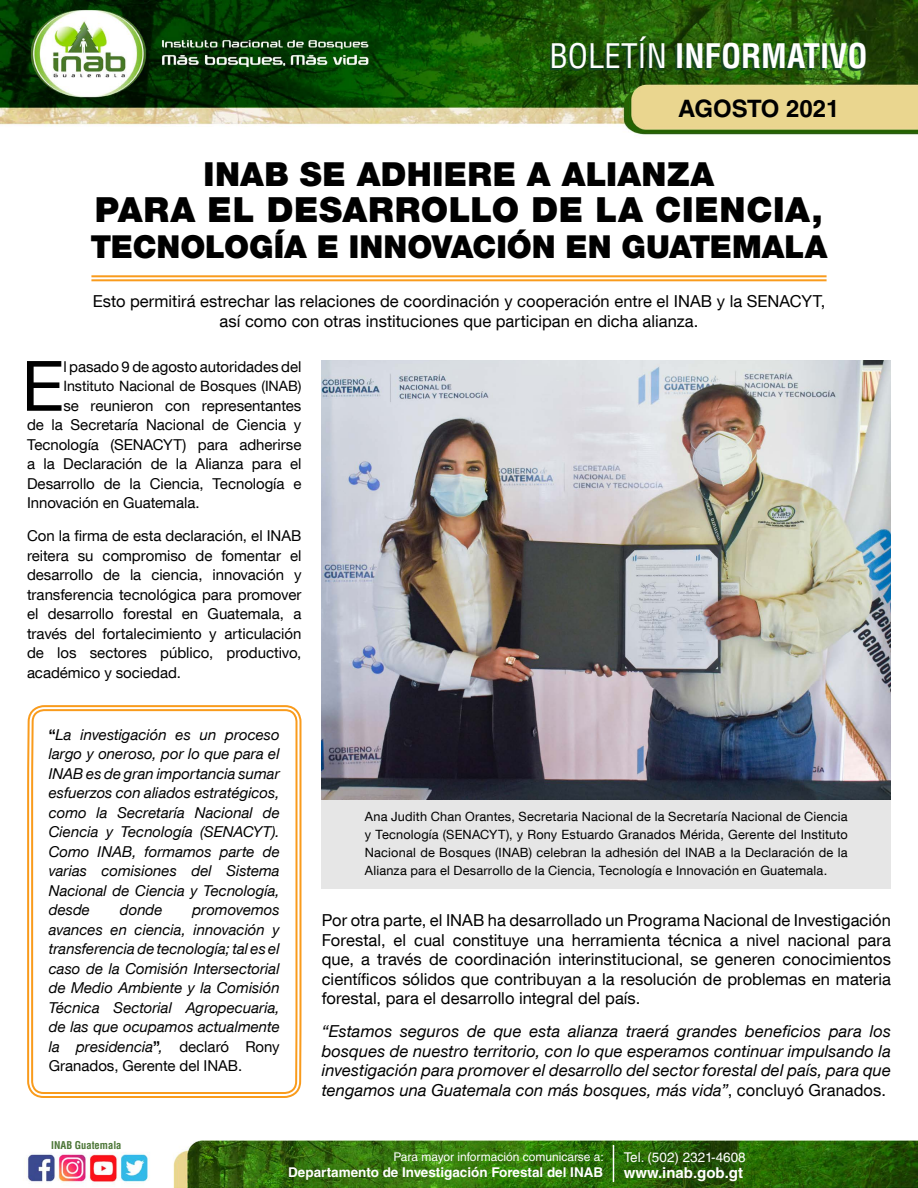
<style>
.page{position:relative;width:918px;height:1188px;background:#fff}
.page>*{position:absolute;margin:0;border:0;box-sizing:border-box;transform-origin:0 0}
.t1{font:69.6px "Helvetica Neue LT Com";color:#000}
.t2{font:900 34.5px "Helvetica Neue LT Com";letter-spacing:.02em;color:#000}
.t3{font:900 33px "Helvetica Neue LT Com";letter-spacing:.01em;color:#000}
.t4{font:700 condensed 33px "Helvetica LT Std";color:#fff}
.t5{font:900 31.5px "Helvetica Neue LT Com";color:#000}
.t6{font:700 24px "Helvetica LT Std";color:#000}
.t7{font:16.5px/19.5px "Helvetica Neue LT Com";letter-spacing:.005em;color:#000;text-align:center}
.t8{font:italic 16.5px/19.5px "Helvetica Neue LT Com";letter-spacing:.005em;color:#000;text-align:justify}
.t9{font:italic 15px/19.5px "Helvetica Neue LT Com";color:#000;text-align:justify}
.t10{font:15px/19.5px "Helvetica Neue LT Com";letter-spacing:-.005em;color:#000;text-align:justify}
.t11{font:700 15px "Helvetica LT Std";color:#fff}
.t12{font:14.25px "Helvetica Neue LT Com";color:#000}
.t13{font:700 13.5px "Helvetica LT Std";color:#fff}
.t14{font:13.5px "Helvetica LT Std";color:#fff}
.t15{font:12.75px/18px "Helvetica Neue LT Com";letter-spacing:.01em;color:#000;text-align:justify}
.t16{font:12px "Helvetica LT Std";color:#fff}
.t17{font:700 condensed 10.5px "Helvetica LT Std";color:#4c7637}
.s1{font-weight:400}
.s2{font-weight:700;font-style:normal}
.s3{font-style:normal}
</style>
<div class="page">
<img style="left:0;top:0;width:918px;height:1188px">
<svg style="left:550px;top:39px;width:314px;height:32px;background:#225813"></svg>
<hr style="left:613px;top:1145px;width:1px;height:37px;background:#fff">
<div style="left:322px;top:793px;width:569px;height:95px;background:#e6e6e6"></div>
<img style="left:322px;top:360px;width:569px;height:439px">
<hr style="left:91px;top:275px;width:736px;height:2px;background:#f99b1c">
<hr style="left:91px;top:279px;width:736px;height:2px;background:#f99b1c">
<svg style="left:26px;top:379px;width:276px;height:809px"></svg>
<svg style="left:30px;top:708px;width:268px;height:480px"></svg>
<h3 class="t4" style="left:550px;top:35px;width:320px"><span class="s1">BOLETÍN</span> INFORMATIVO</h3>
<h3 class="t6" style="left:678px;top:94px;width:163px">AGOSTO 2021</h3>
<h3 class="t3" style="left:204px;top:155px;width:512px">INAB SE ADHIERE A ALIANZA</h3>
<h2 class="t2" style="left:95px;top:189px;width:730px">PARA EL DESARROLLO DE LA CIENCIA,</h2>
<h3 class="t5" style="left:90px;top:228px;width:739px">TECNOLOGÍA E INNOVACIÓN EN GUATEMALA</h3>
<p class="t7" style="left:93px;top:291px;width:734px">Esto permitirá estrechar las relaciones de coordinación y cooperación entre el INAB y la SENACYT, así como con otras instituciones que participan en dicha alianza.</p>
<h1 class="t1" style="left:22px;top:343px;width:44px">E</h1>
<p class="t10" style="left:63px;top:356px;width:240px">l pasado 9 de agosto autoridades del</p>
<p class="t12" style="left:63px;top:377px;width:240px">Instituto Nacional de Bosques (INAB)</p>
<p class="t10" style="left:27px;top:395px;width:276px;text-indent:36px">se reunieron con representantes de la Secretaría Nacional de Ciencia y Tecnología (SENACYT) para adherirse a la Declaración de la Alianza para el Desarrollo de la Ciencia, Tecnología e Innovación en Guatemala.</p>
<p class="t10" style="left:27px;top:526px;width:276px">Con la firma de esta declaración, el INAB reitera su compromiso de fomentar el desarrollo de la ciencia, innovación y transferencia tecnológica para promover el desarrollo forestal en Guatemala, a través del fortalecimiento y articulación de los sectores público, productivo, académico y sociedad.</p>
<p class="t9" style="left:49px;top:724px;width:232px"><span class="s2">“</span>La investigación es un proceso largo y oneroso, por lo que para el INAB es de gran importancia sumar esfuerzos con aliados estratégicos, como la Secretaría Nacional de Ciencia y Tecnología (SENACYT).<br>Como INAB, formamos parte de varias comisiones del Sistema Nacional de Ciencia y Tecnología, desde</p>
<p class="t15" style="left:365px;top:807px;width:484px">Ana Judith Chan Orantes, Secretaria Nacional de la Secretaría Nacional de Ciencia y Tecnología (SENACYT), y Rony Estuardo Granados Mérida, Gerente del Instituto Nacional de Bosques (INAB) celebran la adhesión del INAB a la Declaración de la Alianza para el Desarrollo de la Ciencia, Tecnología e Innovación en Guatemala.</p>
<p class="t9" style="left:120px;top:900px;width:44px">donde</p>
<p class="t9" style="left:49px;top:900px;width:232px;text-indent:144px">promovemos avances en ciencia, innovación y transferencia de tecnología; tal es el caso de la Comisión Intersectorial de Medio Ambiente y la Comisión Técnica Sectorial Agropecuaria, de las que ocupamos actualmente la presidencia<span class="s2">”</span>, <span class="s3">declaró Rony Granados, Gerente del INAB.</span></p>
<p class="t7" style="left:322px;top:910px;width:571px;text-align:justify">Por otra parte, el INAB ha desarrollado un Programa Nacional de Investigación Forestal, el cual constituye una herramienta técnica a nivel nacional para que, a través de coordinación interinstitucional, se generen conocimientos científicos sólidos que contribuyan a la resolución de problemas en materia forestal, para el desarrollo integral del país.</p>
<p class="t8" style="left:322px;top:1021px;width:571px">“Estamos seguros de que esta alianza traerá grandes beneficios para los bosques de nuestro territorio, con lo que esperamos continuar impulsando la investigación para promover el desarrollo del sector forestal del país, para que tengamos una Guatemala con más bosques, más vida”<span class="s3">, concluyó Granados.</span></p>
<p class="t17" style="left:51px;top:1139px;width:72px">INAB Guatemala</p>
<p class="t16" style="left:393px;top:1150px;width:212px">Para mayor información comunicarse a:</p>
<p class="t13" style="left:288px;top:1164px;width:317px">Departamento de Investigación Forestal del INAB</p>
<p class="t14" style="left:624px;top:1149px;width:124px">Tel. (502) 2321-4608</p>
<p class="t11" style="left:624px;top:1164px;width:121px">www.inab.gob.gt</p>
</div>
